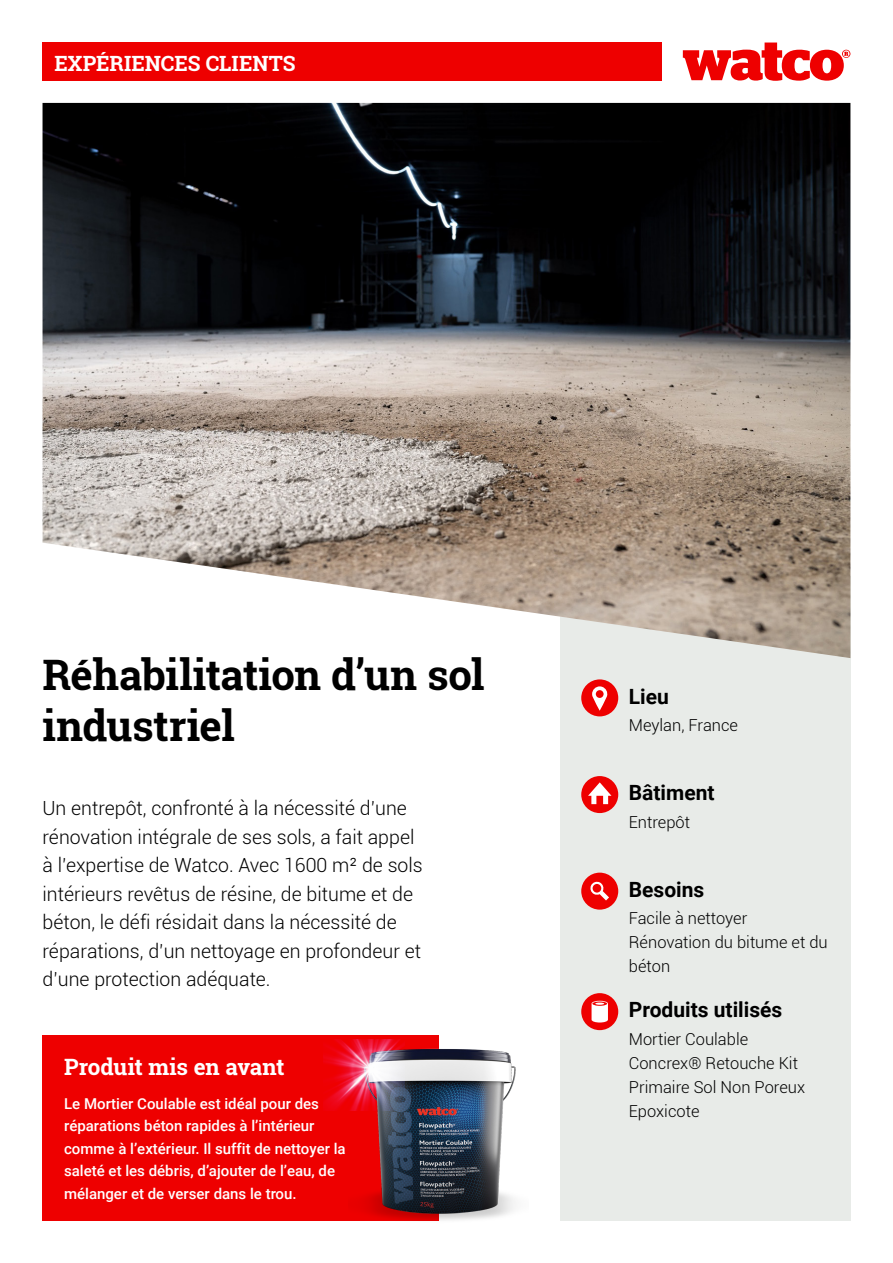
<style>
.page{position:relative;width:893px;height:1263px;background:#fff}
.page>*{position:absolute;margin:0;border:0;box-sizing:border-box;transform-origin:0 0}
.t1{font:700 42px/51px "Roboto Slab";letter-spacing:-.01em;color:#000}
.t2{font:700 22.5px "Roboto Slab";letter-spacing:-.005em;color:#fff}
.t3{font:700 21px "Roboto";color:#000}
.t4{font:700 21px "Roboto Slab";color:#fff}
.t5{font:300 19.5px/28.5px "Roboto";color:#000}
.t6{font:300 16.5px/24px "Roboto";color:#000}
.t7{font:500 15px/22.5px "Roboto";color:#fff}
</style>
<div class="page">
<div style="left:43px;top:43px;width:619px;height:38px;background:#e00"></div>
<div style="left:43px;top:1035px;width:396px;height:185px;background:#e00"></div>
<img style="left:349px;top:1048px;width:167px;height:173px">
<svg style="left:683px;top:43px;width:167px;height:38px"></svg>
<div style="left:560px;top:576px;width:290px;height:644px;background:#e8ebe8"></div>
<img style="left:43px;top:103px;width:807px;height:555px">
<div style="left:581px;top:679px;width:37px;height:37px;background:#e00;border-radius:50%"></div>
<svg style="left:592px;top:686px;width:15px;height:25px"></svg>
<div style="left:581px;top:776px;width:37px;height:37px;background:#e00;border-radius:50%"></div>
<svg style="left:588px;top:782px;width:23px;height:22px"></svg>
<div style="left:581px;top:873px;width:37px;height:37px;background:#e00;border-radius:50%"></div>
<svg style="left:590px;top:882px;width:19px;height:18px"></svg>
<div style="left:581px;top:993px;width:37px;height:37px;background:#e00;border-radius:50%"></div>
<svg style="left:592px;top:1001px;width:16px;height:21px"></svg>
<img style="left:324px;top:1039px;width:81px;height:72px">
<p class="t4" style="left:54px;top:49px;width:243px">EXPÉRIENCES CLIENTS</p>
<p class="t1" style="left:43px;top:648px;width:444px">Réhabilitation d’un sol industriel</p>
<p class="t5" style="left:43px;top:793px;width:382px">Un entrepôt, confronté à la nécessité d’une rénovation intégrale de ses sols, a fait appel à l’expertise de Watco. Avec 1600 m² de sols intérieurs revêtus de résine, de bitume et de béton, le défi résidait dans la nécessité de réparations, d’un nettoyage en profondeur et d’une protection adéquate.</p>
<p class="t2" style="left:64px;top:1051px;width:222px">Produit mis en avant</p>
<p class="t7" style="left:64px;top:1092px;width:283px">Le Mortier Coulable est idéal pour des réparations béton rapides à l’intérieur comme à l’extérieur. Il suffit de nettoyer la saleté et les débris, d’ajouter de l’eau, de mélanger et de verser dans le trou.</p>
<p class="t3" style="left:629px;top:681px;width:42px">Lieu</p>
<p class="t6" style="left:629px;top:712px;width:111px">Meylan, France</p>
<p class="t3" style="left:629px;top:778px;width:87px">Bâtiment</p>
<p class="t6" style="left:629px;top:809px;width:63px">Entrepôt</p>
<p class="t3" style="left:629px;top:875px;width:77px">Besoins</p>
<p class="t6" style="left:629px;top:906px;width:120px">Facile à nettoyer</p>
<p class="t6" style="left:629px;top:930px;width:200px">Rénovation du bitume et du béton</p>
<p class="t3" style="left:629px;top:995px;width:155px">Produits utilisés</p>
<p class="t6" style="left:629px;top:1026px;width:121px">Mortier Coulable</p>
<p class="t6" style="left:629px;top:1050px;width:178px">Concrex® Retouche Kit<br>Primaire Sol Non Poreux<br>Epoxicote</p>
</div>
